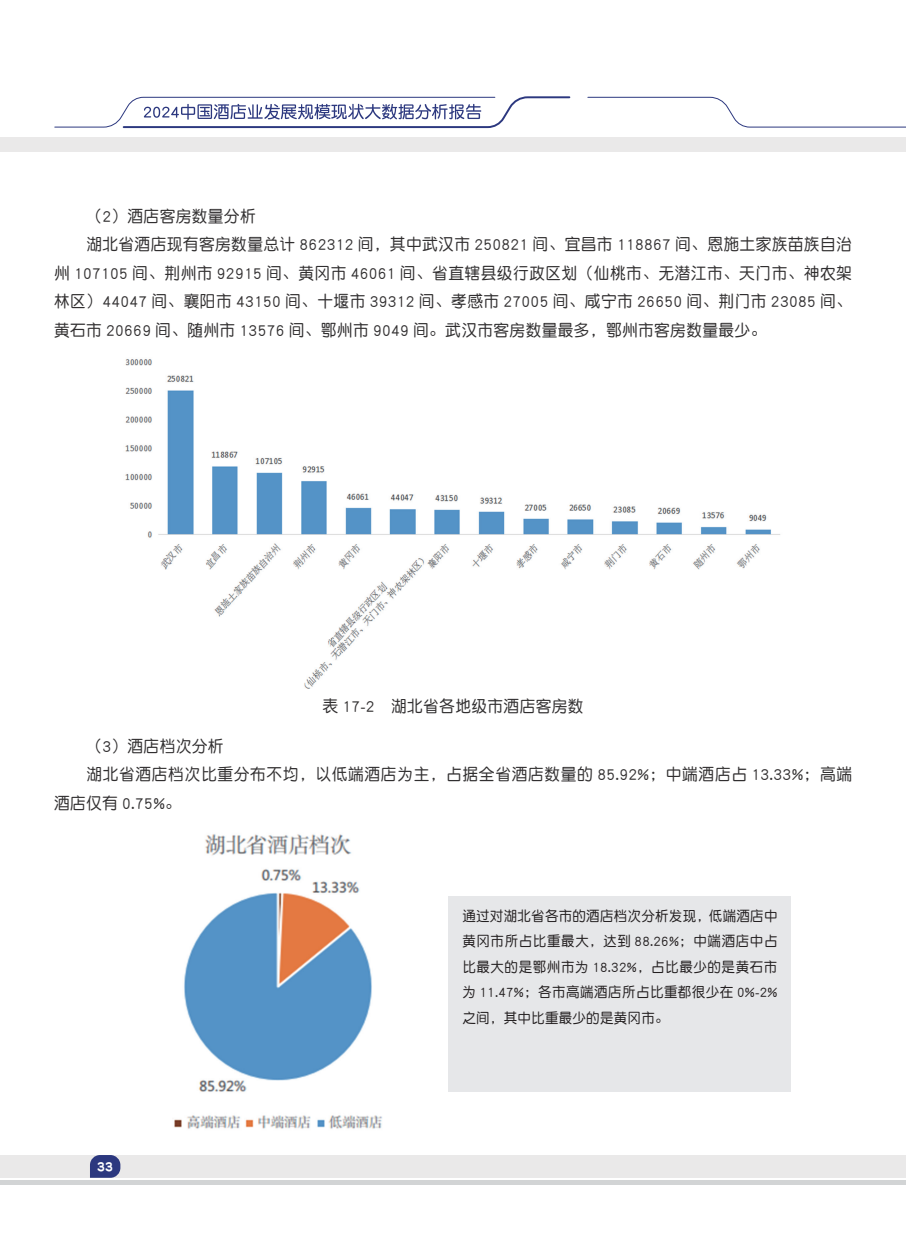
<style>
.page{position:relative;width:906px;height:1238px;background:#fff}
.page>*{position:absolute;margin:0;border:0;box-sizing:border-box;transform-origin:0 0}
.t1{font:16.5px "DFP Yuan W5";letter-spacing:.02em;color:#312f30;scale:.95 1}
.t2{font:16.5px "DFP Yuan W5";letter-spacing:.04em;color:#312f30;scale:.95 1}
.t3{font:14.1px/25.5px "DFP Yuan W5";letter-spacing:.035em;color:#231f20;text-align:justify;scale:.95 1}
.t4{font:13.5px "DFP Yuan W9";color:#fff;scale:.8 1}
</style>
<div class="page">
<div style="left:0;top:137px;width:906px;height:15px;background:#eae9e9"></div>
<svg style="left:587px;top:97px;width:319px;height:31px"></svg>
<svg style="left:54px;top:96px;width:517px;height:33px"></svg>
<div style="left:0;top:1154px;width:906px;height:23px;background:#eae9e9"></div>
<div style="left:0;top:1180px;width:906px;height:5px;background:#d2d4d5"></div>
<svg style="left:90px;top:1154px;width:30px;height:23px"></svg>
<img style="left:125px;top:359px;width:655px;height:330px">
<div style="left:449px;top:896px;width:342px;height:196px;background:#e6e7e9"></div>
<img style="left:174px;top:834px;width:208px;height:295px">
<p class="t1" style="left:86px;top:208px;width:180px">（2）酒店客房数量分析</p>
<p class="t1" style="left:86px;top:236px;width:807px">湖北省酒店现有客房数量总计 862312 间，其中武汉市 250821 间、宜昌市 118867 间、恩施土家族苗族自治</p>
<p class="t1" style="left:54px;top:265px;width:841px">州 107105 间、荆州市 92915 间、黄冈市 46061 间、省直辖县级行政区划（仙桃市、无潜江市、天门市、神农架</p>
<p class="t1" style="left:54px;top:293px;width:841px">林区）44047 间、襄阳市 43150 间、十堰市 39312 间、孝感市 27005 间、咸宁市 26650 间、荆门市 23085 间、</p>
<p class="t1" style="left:54px;top:322px;width:751px">黄石市 20669 间、随州市 13576 间、鄂州市 9049 间。武汉市客房数量最多，鄂州市客房数量最少。</p>
<p class="t1" style="left:322px;top:697px;width:276px">表 17-2 湖北省各地级市酒店客房数</p>
<p class="t1" style="left:86px;top:737px;width:146px">（3）酒店档次分析</p>
<p class="t2" style="left:86px;top:766px;width:807px">湖北省酒店档次比重分布不均，以低端酒店为主，占据全省酒店数量的 85.92%；中端酒店占 13.33%；高端</p>
<p class="t1" style="left:54px;top:794px;width:135px">酒店仅有 0.75%。</p>
<p class="t4" style="left:97px;top:1159px;width:21px">33</p>
<p class="t3" style="left:462px;top:902px;width:333px">通过对湖北省各市的酒店档次分析发现，低端酒店中黄冈市所占比重最大，达到 88.26%；中端酒店中占比最大的是鄂州市为 18.32%，占比最少的是黄石市为 11.47%；各市高端酒店所占比重都很少在 0%-2%之间，其中比重最少的是黄冈市。</p>
</div>
